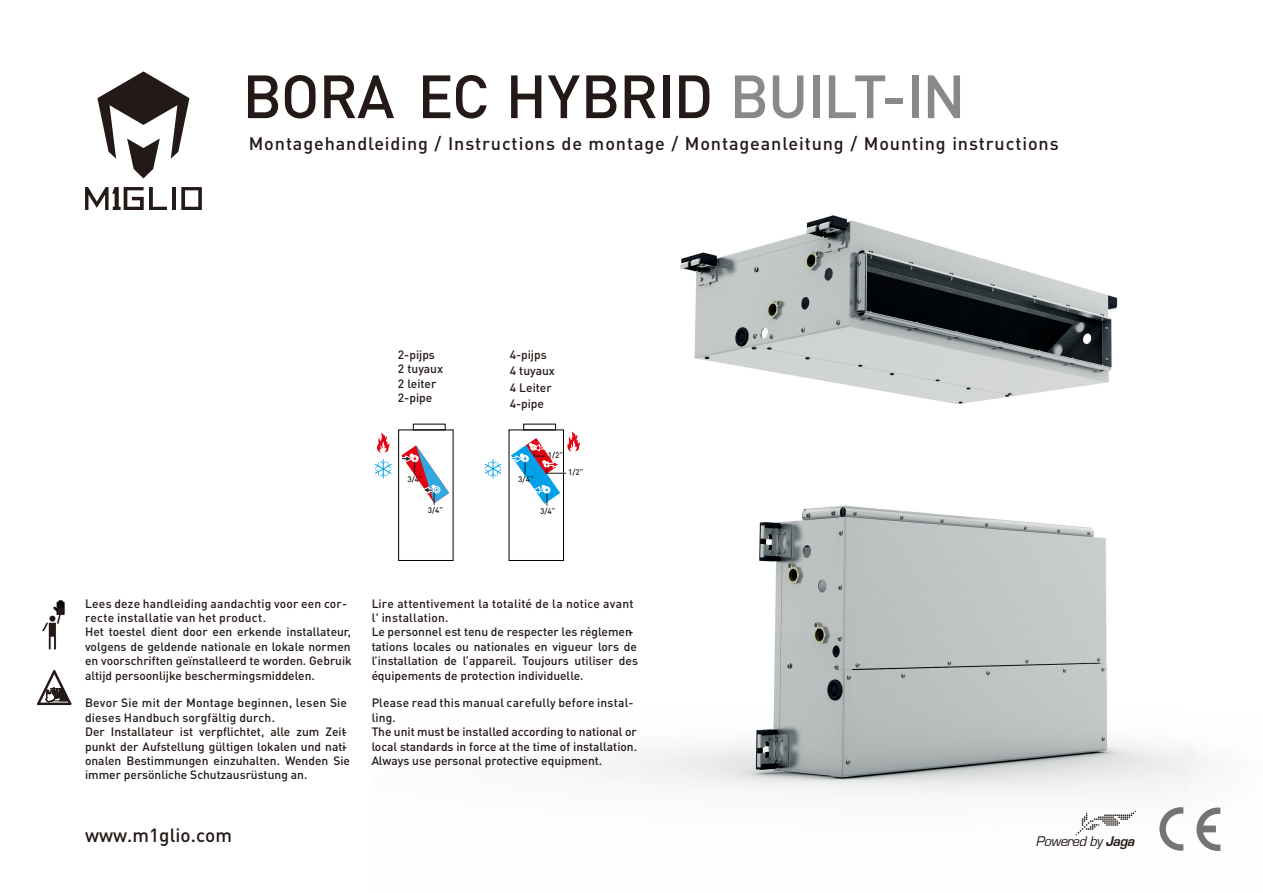
<style>
.page{position:relative;width:1263px;height:893px;background:#fff}
.page>*{position:absolute;margin:0;border:0;box-sizing:border-box;transform-origin:0 0}
.t1{font:500 60px "DIN Pro";letter-spacing:-.02em;color:#231916}
.t2{font:500 18.9px "DIN Pro";color:#231916}
.t3{font:500 18px "DIN Pro";letter-spacing:.05em;color:#231916}
.t4{font:italic 12.9px "Eurostile LT";letter-spacing:-.04em;color:#231916}
.t5{font:500 12px/14.4px "DIN Pro";color:#231916}
.t6{font:500 8.1px "DIN Pro";color:#231916}
.s1{color:#898989}
.s2{font-weight:600}
</style>
<div class="page">
<svg style="left:37px;top:670px;width:34px;height:35px"></svg>
<svg style="left:41px;top:601px;width:23px;height:49px"></svg>
<img style="left:375px;top:215px;width:846px;height:636px">
<svg style="left:1159px;top:807px;width:24px;height:44px"></svg>
<svg style="left:1196px;top:807px;width:24px;height:44px"></svg>
<svg style="left:97px;top:71px;width:92px;height:107px"></svg>
<hr style="left:172px;top:187px;width:4px;height:23px;background:#231916">
<svg style="left:181px;top:187px;width:21px;height:23px"></svg>
<svg style="left:85px;top:187px;width:82px;height:23px"></svg>
<svg style="left:1076px;top:811px;width:60px;height:24px"></svg>
<h1 class="t1" style="left:242px;top:56px;width:725px">BORA EC HYBRID <span class="s1">BUILT-IN</span></h1>
<h3 class="t3" style="left:249px;top:131px;width:811px">Montagehandleiding / Instructions de montage / Montageanleitung / Mounting instructions</h3>
<p class="t5" style="left:398px;top:347px;width:47px">2-pijps<br>2 tuyaux<br>2 leiter<br>2-pipe</p>
<p class="t5" style="left:510px;top:346px;width:47px;line-height:16.5px">4-pijps<br>4 tuyaux<br>4 Leiter<br>4-pipe</p>
<p class="t6" style="left:407px;top:474px;width:17px">3/4”</p>
<p class="t6" style="left:428px;top:504px;width:17px">3/4”</p>
<p class="t6" style="left:518px;top:474px;width:17px">3/4”</p>
<p class="t6" style="left:548px;top:450px;width:17px">1/2”</p>
<p class="t6" style="left:568px;top:467px;width:17px">1/2”</p>
<p class="t6" style="left:540px;top:505px;width:17px">3/4”</p>
<p class="t5" style="left:85px;top:596px;width:268px">Lees deze handleiding aandachtig voor een cor&shy;recte installatie van het product.<br>Het toestel dient door een erkende installateur, volgens de geldende nationale en lokale normen en voorschriften geïnstalleerd te worden. Gebruik altijd persoonlijke beschermingsmiddelen.</p>
<p class="t5" style="left:371px;top:596px;width:268px">Lire attentivement la totalité de la notice avant l' installation.<br>Le personnel est tenu de respecter les réglemen&shy;tations locales ou nationales en vigueur lors de l’installation de l’appareil. Toujours utiliser des équipements de protection individuelle.</p>
<p class="t5" style="left:85px;top:695px;width:266px">Bevor Sie mit der Montage beginnen, lesen Sie dieses Handbuch sorgfältig durch.<br>Der Installateur ist verpflichtet, alle zum Zeit&shy;punkt der Aufstellung gültigen lokalen und nati&shy;onalen Bestimmungen einzuhalten. Wenden Sie immer persönliche Schutzausrüstung an.</p>
<p class="t5" style="left:371px;top:695px;width:267px">Please read this manual carefully before instal&shy;ling.<br>The unit must be installed according to national or local standards in force at the time of installation.<br>Always use personal protective equipment.</p>
<h2 class="t2" style="left:85px;top:822px;width:148px">www.m1glio.com</h2>
<p class="t4" style="left:1036px;top:833px;width:100px">Powered by <span class="s2">Jaga</span></p>
</div>
